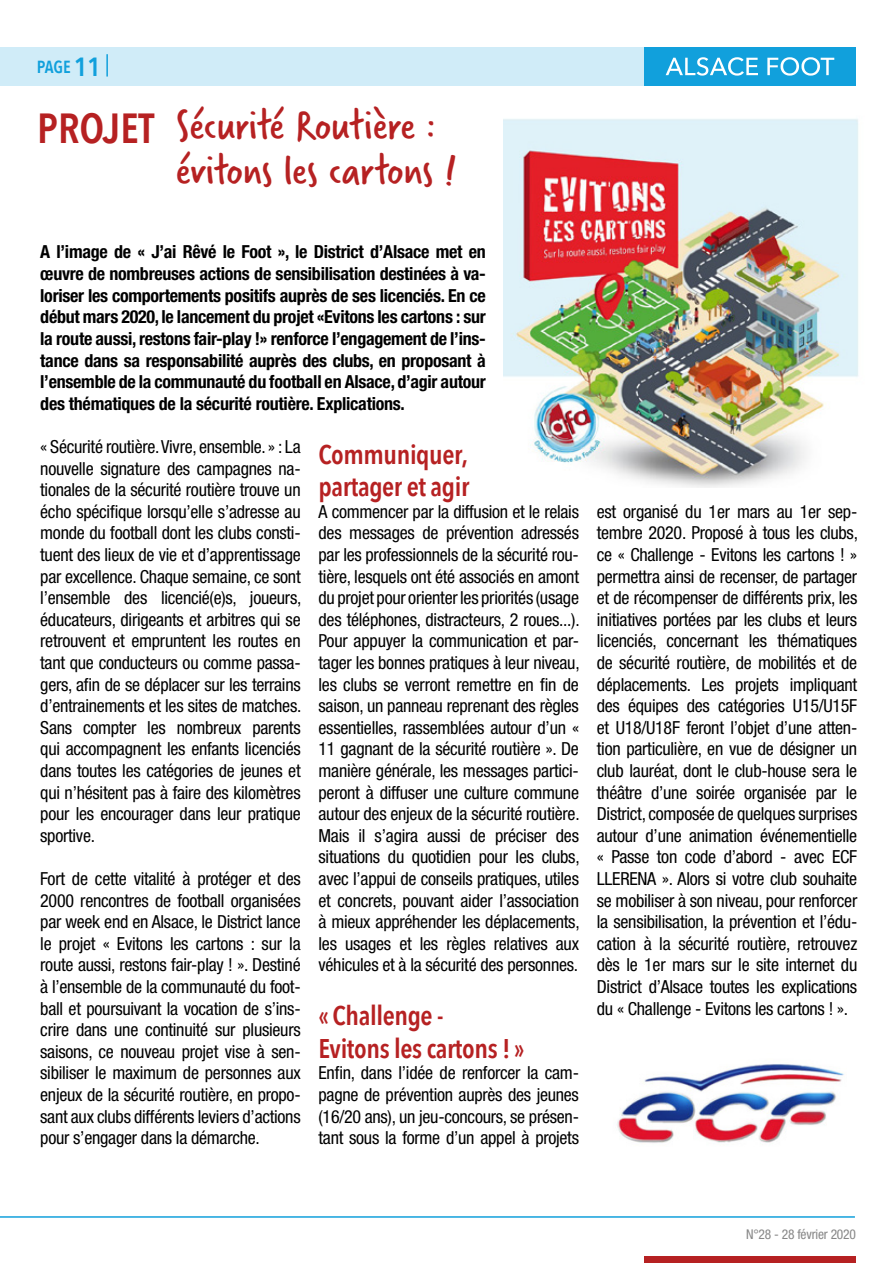
<style>
.page{position:relative;width:893px;height:1263px;background:#fff}
.page>*{position:absolute;margin:0;border:0;box-sizing:border-box;transform-origin:0 0}
.t1{font:45px/45px "Verveine";color:#b62122}
.t2{font:600 27px/32.4px "Avenir Next Condensed";letter-spacing:-.015em;color:#b62122}
.t3{font:condensed 18px/21.6px "Helvetica Neue";letter-spacing:-.015em;color:#000;text-align:justify}
.t4{font:700 condensed 18px/21.6px "Helvetica Neue";letter-spacing:-.015em;color:#000;text-align:justify}
.t5{font:600 17.55px "Avenir Next Condensed";color:#11a0dc}
.t6{font:condensed 13.5px "Helvetica Neue";letter-spacing:-.015em;color:#878787}
.s1{font-size:26.25px}
</style>
<div class="page">
<div style="left:0;top:47px;width:839px;height:39px;background:#d0ecf8"></div>
<hr style="left:0;top:1216px;width:855px;height:2px;background:#11a0dc">
<hr style="left:106px;top:54px;width:2px;height:23px;background:#11a0dc">
<div style="left:644px;top:47px;width:212px;height:39px;background:#11a0dc"></div>
<svg style="left:666px;top:57px;width:92px;height:19px"></svg>
<svg style="left:767px;top:57px;width:67px;height:19px"></svg>
<div style="left:644px;top:1256px;width:212px;height:7px;background:#b62122"></div>
<img style="left:504px;top:119px;width:354px;height:368px">
<img style="left:617px;top:1064px;width:227px;height:79px">
<p class="t5" style="left:37px;top:52px;width:65px">PAGE <span class="s1">11</span></p>
<h1 class="t1" style="left:176px;top:104px;width:282px;text-indent:-139px"><sub>PROJET</sub> Sécurité Routière : évitons les cartons !</h1>
<p class="t4" style="left:40px;top:241px;width:447px">A l’image de « J’ai Rêvé le Foot », le District d’Alsace met en œuvre de nombreuses actions de sensibilisation destinées à va&shy;loriser les comportements positifs auprès de ses licenciés. En ce début mars 2020, le lancement du projet «Evitons les cartons : sur la route aussi, restons fair-play !» renforce l’engagement de l’ins&shy;tance dans sa responsabilité auprès des clubs, en proposant à l’ensemble de la communauté du football en Alsace, d’agir autour des thématiques de la sécurité routière. Explications.</p>
<p class="t3" style="left:40px;top:436px;width:263px">« Sécurité routière. Vivre, ensemble. » : La nouvelle signature des campagnes na&shy;tionales de la sécurité routière trouve un écho spécifique lorsqu’elle s’adresse au monde du football dont les clubs consti&shy;tuent des lieux de vie et d’apprentissage par excellence. Chaque semaine, ce sont l’ensemble des licencié(e)s, joueurs, éducateurs, dirigeants et arbitres qui se retrouvent et empruntent les routes en tant que conducteurs ou comme passa&shy;gers, afin de se déplacer sur les terrains d’entrainements et les sites de matches.<br>Sans compter les nombreux parents qui accompagnent les enfants licenciés dans toutes les catégories de jeunes et qui n’hésitent pas à faire des kilomètres pour les encourager dans leur pratique sportive.</p>
<p class="t3" style="left:40px;top:868px;width:262px">Fort de cette vitalité à protéger et des 2000 rencontres de football organisées par week end en Alsace, le District lance le projet « Evitons les cartons : sur la route aussi, restons fair-play ! ». Destiné à l’ensemble de la communauté du foot&shy;ball et poursuivant la vocation de s’ins&shy;crire dans une continuité sur plusieurs saisons, ce nouveau projet vise à sen&shy;sibiliser le maximum de personnes aux enjeux de la sécurité routière, en propo&shy;sant aux clubs différents leviers d’actions pour s’engager dans la démarche.</p>
<h2 class="t2" style="left:319px;top:437px;width:152px">Communiquer, partager et agir</h2>
<p class="t3" style="left:319px;top:500px;width:263px">A commencer par la diffusion et le relais des messages de prévention adressés par les professionnels de la sécurité rou&shy;tière, lesquels ont été associés en amont du projet pour orienter les priorités (usage des téléphones, distracteurs, 2 roues...).<br>Pour appuyer la communication et par&shy;tager les bonnes pratiques à leur niveau, les clubs se verront remettre en fin de saison, un panneau reprenant des règles essentielles, rassemblées autour d’un « 11 gagnant de la sécurité routière ». De manière générale, les messages partici&shy;peront à diffuser une culture commune autour des enjeux de la sécurité routière.<br>Mais il s’agira aussi de préciser des situations du quotidien pour les clubs, avec l’appui de conseils pratiques, utiles et concrets, pouvant aider l’association à mieux appréhender les déplacements, les usages et les règles relatives aux véhicules et à la sécurité des personnes.</p>
<h2 class="t2" style="left:319px;top:999px;width:208px">« Challenge -<br>Evitons les cartons ! »</h2>
<p class="t3" style="left:319px;top:1062px;width:262px">Enfin, dans l’idée de renforcer la cam&shy;pagne de prévention auprès des jeunes (16/20 ans), un jeu-concours, se présen&shy;tant sous la forme d’un appel à projets</p>
<p class="t3" style="left:597px;top:500px;width:263px">est organisé du 1er mars au 1er sep&shy;tembre 2020. Proposé à tous les clubs, ce « Challenge - Evitons les cartons ! » permettra ainsi de recenser, de partager et de récompenser de différents prix, les initiatives portées par les clubs et leurs licenciés, concernant les thématiques de sécurité routière, de mobilités et de déplacements. Les projets impliquant des équipes des catégories U15/U15F et U18/U18F feront l’objet d’une atten&shy;tion particulière, en vue de désigner un club lauréat, dont le club-house sera le théâtre d’une soirée organisée par le District, composée de quelques surprises autour d’une animation événementielle « Passe ton code d’abord - avec ECF LLERENA ». Alors si votre club souhaite se mobiliser à son niveau, pour renforcer la sensibilisation, la prévention et l’édu&shy;cation à la sécurité routière, retrouvez dès le 1er mars sur le site internet du District d’Alsace toutes les explications du « Challenge - Evitons les cartons ! ».</p>
<p class="t6" style="left:746px;top:1226px;width:111px">N°28 - 28 février 2020</p>
</div>
